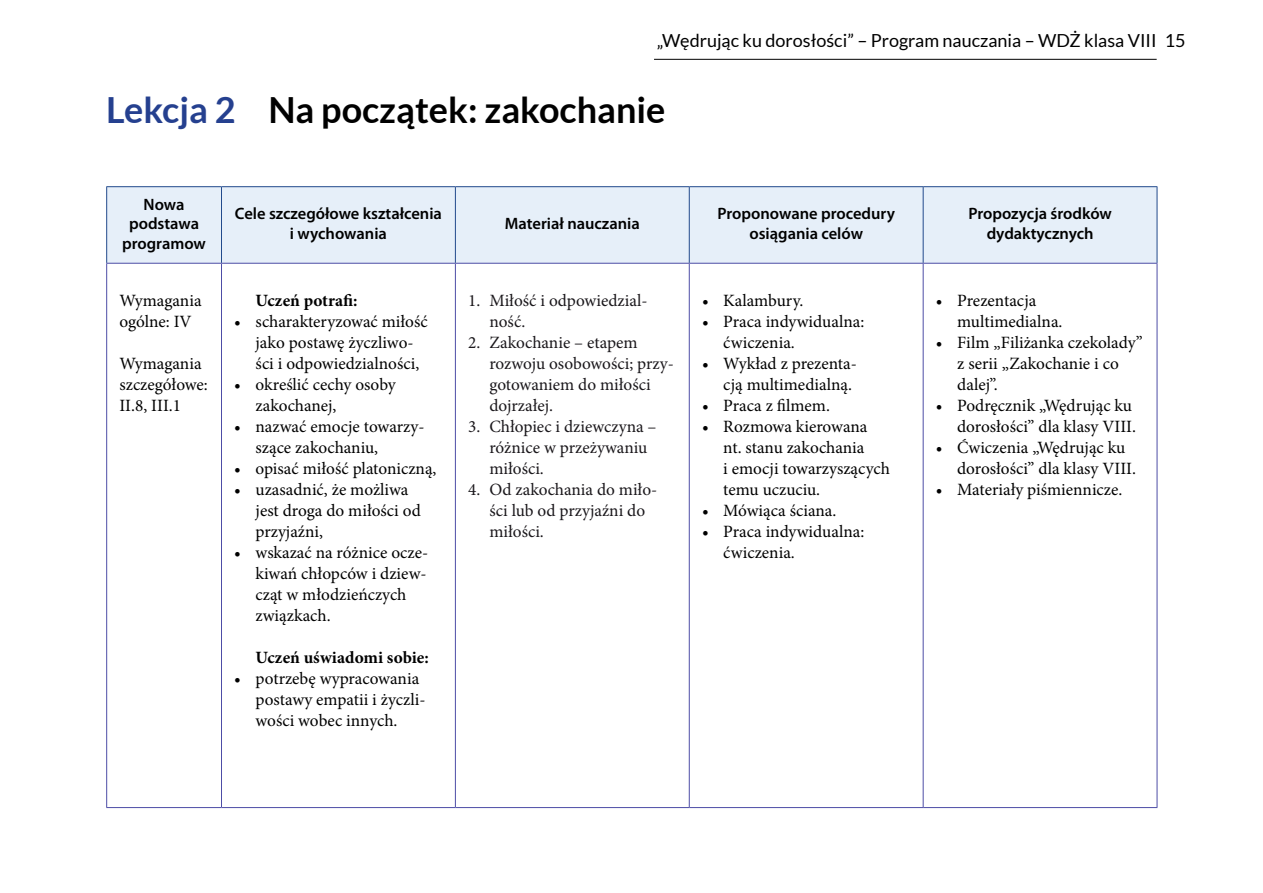
<style>
.page{position:relative;width:1263px;height:893px;background:#fff}
.page>*{position:absolute;margin:0;border:0;box-sizing:border-box;transform-origin:0 0}
.t1{font:700 36px "Lato";color:#000}
.t2{font:18px "Lato";color:#000}
.t3{font:17.25px/21px "Minion Pro";color:#000}
.t4{font:17.25px/21px "Minion Pro";color:#1a171b}
.t5{font:700 17.25px "Minion Pro";color:#000}
.t6{font:600 16.5px/19.5px "Myriad Pro";color:#000;text-align:center}
.s1{color:#25408f}
</style>
<div class="page">
<hr style="left:654px;top:59px;width:503px;height:1px;background:#000">
<div style="left:107px;top:187px;width:1050px;height:76px;background:#e6eff9"></div>
<hr style="left:455px;top:187px;width:1px;height:76px;background:#224a8c">
<hr style="left:689px;top:187px;width:1px;height:76px;background:#224a8c">
<hr style="left:923px;top:187px;width:1px;height:76px;background:#224a8c">
<hr style="left:689px;top:264px;width:1px;height:543px;background:#4d4da6">
<hr style="left:923px;top:264px;width:1px;height:543px;background:#4d4da6">
<hr style="left:221px;top:187px;width:1px;height:76px;background:#224a8c">
<hr style="left:106px;top:186px;width:115px;height:1px;background:#224a8c">
<hr style="left:106px;top:187px;width:1px;height:76px;background:#224a8c">
<hr style="left:221px;top:186px;width:234px;height:1px;background:#224a8c">
<hr style="left:455px;top:186px;width:234px;height:1px;background:#224a8c">
<hr style="left:689px;top:186px;width:234px;height:1px;background:#224a8c">
<hr style="left:923px;top:186px;width:234px;height:1px;background:#224a8c">
<hr style="left:1157px;top:187px;width:1px;height:76px;background:#224a8c">
<hr style="left:106px;top:263px;width:115px;height:1px;background:#4d4da6">
<hr style="left:106px;top:264px;width:1px;height:543px;background:#4d4da6">
<hr style="left:455px;top:263px;width:234px;height:1px;background:#4d4da6">
<hr style="left:689px;top:263px;width:234px;height:1px;background:#4d4da6">
<hr style="left:923px;top:263px;width:234px;height:1px;background:#4d4da6">
<hr style="left:1157px;top:264px;width:1px;height:543px;background:#4d4da6">
<hr style="left:106px;top:807px;width:115px;height:1px;background:#4d4da6">
<hr style="left:455px;top:807px;width:234px;height:1px;background:#4d4da6">
<hr style="left:689px;top:807px;width:234px;height:1px;background:#4d4da6">
<hr style="left:923px;top:807px;width:234px;height:1px;background:#4d4da6">
<hr style="left:221px;top:263px;width:234px;height:1px;background:#4d4da6">
<hr style="left:221px;top:264px;width:1px;height:543px;background:#4d4da6">
<hr style="left:455px;top:264px;width:1px;height:543px;background:#4d4da6">
<hr style="left:221px;top:807px;width:234px;height:1px;background:#4d4da6">
<p class="t2" style="left:657px;top:31px;width:530px">„Wędrując ku dorosłości” – Program nauczania – WDŻ klasa VIII 15</p>
<h1 class="t1" style="left:106px;top:89px;width:561px"><span class="s1">Lekcja 2</span> Na początek: zakochanie</h1>
<p class="t6" style="left:122px;top:194px;width:85px">Nowa podstawa programow</p>
<p class="t6" style="left:235px;top:204px;width:209px">Cele szczegółowe kształcenia i wychowania</p>
<p class="t6" style="left:505px;top:213px;width:136px">Materiał nauczania</p>
<p class="t6" style="left:717px;top:204px;width:179px">Proponowane procedury osiągania celów</p>
<p class="t6" style="left:968px;top:204px;width:145px">Propozycja środków dydaktycznych</p>
<p class="t3" style="left:119px;top:290px;width:84px">Wymagania ogólne: IV</p>
<p class="t3" style="left:119px;top:353px;width:90px">Wymagania szczegółowe:<br>II.8, III.1</p>
<p class="t5" style="left:255px;top:288px;width:103px">Uczeń potrafi:</p>
<p class="t3" style="left:255px;top:311px;width:174px;text-indent:-21px">• scharakteryzować miłość jako postawę życzliwo&shy;ści i odpowiedzialności,</p>
<p class="t3" style="left:255px;top:374px;width:142px;text-indent:-21px">• określić cechy osoby zakochanej,</p>
<p class="t3" style="left:255px;top:416px;width:170px;text-indent:-21px">• nazwać emocje towarzy&shy;szące zakochaniu,</p>
<p class="t3" style="left:234px;top:458px;width:204px">• opisać miłość platoniczną,</p>
<p class="t3" style="left:255px;top:479px;width:167px;text-indent:-21px">• uzasadnić, że możliwa jest droga do miłości od przyjaźni,</p>
<p class="t3" style="left:255px;top:542px;width:174px;text-indent:-21px">• wskazać na różnice ocze&shy;kiwań chłopców i dziew&shy;cząt w młodzieńczych związkach.</p>
<p class="t5" style="left:255px;top:645px;width:175px">Uczeń uświadomi sobie:</p>
<p class="t3" style="left:255px;top:668px;width:171px;text-indent:-21px">• potrzebę wypracowania postawy empatii i życzli&shy;wości wobec innych.</p>
<p class="t4" style="left:489px;top:290px;width:160px;text-indent:-21px">1. Miłość i odpowiedzial&shy;ność.</p>
<p class="t4" style="left:489px;top:332px;width:186px;text-indent:-21px">2. Zakochanie – etapem rozwoju osobowości; przy&shy;gotowaniem do miłości dojrzałej.</p>
<p class="t4" style="left:489px;top:416px;width:169px;text-indent:-21px">3. Chłopiec i dziewczyna – różnice w przeżywaniu miłości.</p>
<p class="t4" style="left:489px;top:479px;width:169px;text-indent:-21px">4. Od zakochania do miło&shy;ści lub od przyjaźni do miłości.</p>
<p class="t3" style="left:702px;top:290px;width:103px">• Kalambury.</p>
<p class="t3" style="left:723px;top:311px;width:142px;text-indent:-21px">• Praca indywidualna: ćwiczenia.</p>
<p class="t3" style="left:702px;top:353px;width:156px;text-align:right">• Wykład z prezenta&shy;cją multimedialną.</p>
<p class="t3" style="left:702px;top:395px;width:129px">• Praca z filmem.</p>
<p class="t3" style="left:723px;top:416px;width:168px;text-indent:-21px">• Rozmowa kierowana nt. stanu zakochania<br>i emocji towarzyszących temu uczuciu.</p>
<p class="t3" style="left:702px;top:500px;width:136px">• Mówiąca ściana.</p>
<p class="t3" style="left:723px;top:521px;width:142px;text-indent:-21px">• Praca indywidualna: ćwiczenia.</p>
<p class="t3" style="left:957px;top:290px;width:107px;text-indent:-21px">• Prezentacja multimedialna.</p>
<p class="t3" style="left:957px;top:332px;width:187px;text-indent:-21px">• Film „Filiżanka czekolady” z serii „Zakochanie i co dalej”.</p>
<p class="t3" style="left:936px;top:395px;width:202px;text-align:right">• Podręcznik „Wędrując ku dorosłości” dla klasy VIII.</p>
<p class="t3" style="left:957px;top:437px;width:180px;text-indent:-21px">• Ćwiczenia „Wędrując ku dorosłości” dla klasy VIII.</p>
<p class="t3" style="left:936px;top:479px;width:188px">• Materiały piśmiennicze.</p>
</div>
